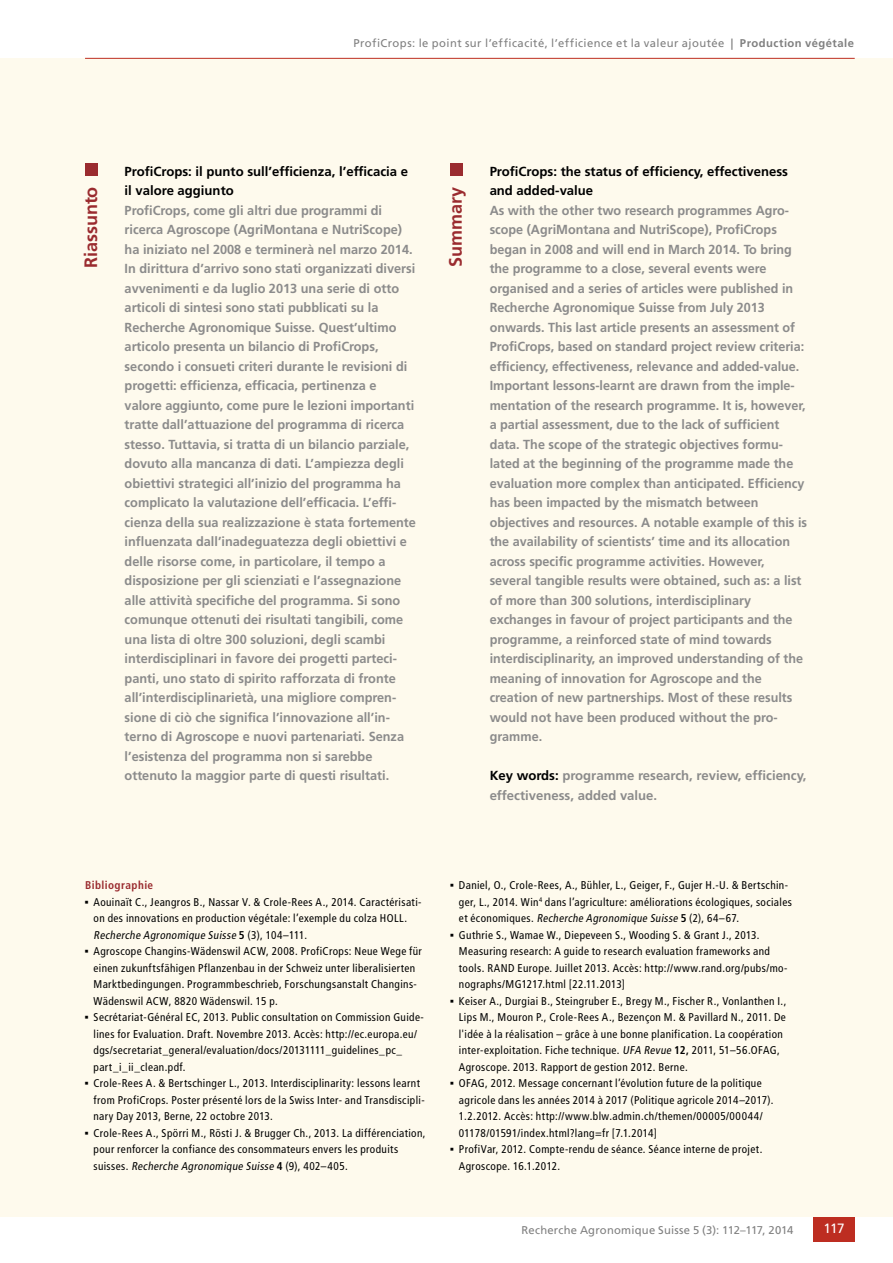
<style>
.page{position:relative;width:893px;height:1263px;background:#fff}
.page>*{position:absolute;margin:0;border:0;box-sizing:border-box;transform-origin:0 0}
.t1{font:700 18px "Frutiger LT Std";letter-spacing:-.005em;color:#9a2b2f}
.t2{font:13.5px "Frutiger LT Std";color:#fff}
.t3{font:700 13.2px/19.5px "Frutiger LT Std";color:#8b8b8b}
.t4{font:700 13.2px/19.5px "Frutiger LT Std";color:#8b8b8b;scale:.96 1}
.t5{font:700 13.2px/19.5px "Frutiger LT Std";color:#000}
.t6{font:condensed 11.25px/16.5px "Frutiger LT Std";letter-spacing:.035em;color:#000}
.t7{font:11.25px "Frutiger LT Std";letter-spacing:.035em;color:#808080}
.t8{font:700 condensed 11.25px "Frutiger LT Std";letter-spacing:.04em;color:#9a2b2f}
.s1{font-weight:700}
.s2{color:#000}
.s3{font-family:"Universal Newswith Comm Pi";font-stretch:normal}
.s4{font-style:italic}
</style>
<div class="page">
<hr style="left:85px;top:1216px;width:770px;height:1px;background:#bd2d21">
<div style="left:813px;top:1216px;width:42px;height:26px;background:#bd2d21"></div>
<div style="left:0;top:58px;width:893px;height:1158px;background:#fefaed"></div>
<hr style="left:85px;top:58px;width:770px;height:1px;background:#bd2d21">
<div style="left:85px;top:163px;width:13px;height:13px;background:#9a2b2f"></div>
<div style="left:450px;top:163px;width:13px;height:13px;background:#9a2b2f"></div>
<p class="t7" style="left:353px;top:36px;width:502px">ProfiCrops: le point sur l’efficacité, l’efficience et la valeur ajoutée <span class="s1">| Production végétale</span></p>
<p class="t5" style="left:125px;top:161px;width:285px">ProfiCrops: il punto sull’efficienza, l’efficacia e il valore aggiunto</p>
<p class="t3" style="left:125px;top:200px;width:293px">ProfiCrops, come gli altri due programmi di ricerca Agroscope (AgriMontana e NutriScope) ha iniziato nel 2008 e terminerà nel marzo 2014.<br>In dirittura d’arrivo sono stati organizzati diversi avvenimenti e da luglio 2013 una serie di otto articoli di sintesi sono stati pubblicati su la Recherche Agronomique Suisse. Quest’ultimo articolo presenta un bilancio di ProfiCrops, secondo i consueti criteri durante le revisioni di progetti: efficienza, efficacia, pertinenza e valore aggiunto, come pure le lezioni importanti tratte dall’attuazione del programma di ricerca stesso. Tuttavia, si tratta di un bilancio parziale, dovuto alla mancanza di dati. L’ampiezza degli obiettivi strategici all’inizio del programma ha complicato la valutazione dell’efficacia. L’effi&shy;cienza della sua realizzazione è stata fortemente influenzata dall’inadeguatezza degli obiettivi e delle risorse come, in particolare, il tempo a disposizione per gli scienziati e l’assegnazione alle attività specifiche del programma. Si sono comunque ottenuti dei risultati tangibili, come una lista di oltre 300 soluzioni, degli scambi interdisciplinari in favore dei progetti parteci&shy;panti, uno stato di spirito rafforzata di fronte all’interdisciplinarietà, una migliore compren&shy;sione di ciò che significa l’innovazione all’in&shy;terno di Agroscope e nuovi partenariati. Senza l’esistenza del programma non si sarebbe ottenuto la maggior parte di questi risultati.</p>
<h1 class="t1" style="left:80px;top:268px;width:83px;rotate:-90deg">Riassunto</h1>
<h1 class="t1" style="left:445px;top:267px;width:82px;rotate:-90deg">Summary</h1>
<p class="t5" style="left:490px;top:161px;width:300px">ProfiCrops: the status of efficiency, effectiveness and added-value</p>
<p class="t4" style="left:490px;top:200px;width:332px">As with the other two research programmes Agro&shy;scope (AgriMontana and NutriScope), ProfiCrops began in 2008 and will end in March 2014. To bring the programme to a close, several events were organised and a series of articles were published in Recherche Agronomique Suisse from July 2013 onwards. This last article presents an assessment of ProfiCrops, based on standard project review criteria: efficiency, effectiveness, relevance and added-value.<br>Important lessons-learnt are drawn from the imple&shy;mentation of the research programme. It is, however, a partial assessment, due to the lack of sufficient data. The scope of the strategic objectives formu&shy;lated at the beginning of the programme made the evaluation more complex than anticipated. Efficiency has been impacted by the mismatch between objectives and resources. A notable example of this is the availability of scientists’ time and its allocation across specific programme activities. However, several tangible results were obtained, such as: a list of more than 300 solutions, interdisciplinary exchanges in favour of project participants and the programme, a reinforced state of mind towards interdisciplinarity, an improved understanding of the meaning of innovation for Agroscope and the creation of new partnerships. Most of these results would not have been produced without the pro&shy;gramme.</p>
<p class="t3" style="left:490px;top:766px;width:318px"><span class="s2">Key words:</span> programme research, review, efficiency, effectiveness, added value.</p>
<p class="t8" style="left:85px;top:879px;width:70px">Bibliographie</p>
<p class="t6" style="left:94px;top:894px;width:330px;text-indent:-9px"><span class="s3">▪</span> Aouinaït C., Jeangros B., Nassar V. &amp; Crole-Rees A., 2014. Caractérisati&shy;on des innovations en production végétale: l’exemple du colza HOLL.<br><span class="s4">Recherche Agronomique Suisse</span> <span class="s1">5</span> ( 3 ) , 10 4 – 111.</p>
<p class="t6" style="left:94px;top:943px;width:330px;text-indent:-9px"><span class="s3">▪</span> Agroscope Changins-Wädenswil ACW, 2008. ProfiCrops: Neue Wege für einen zukunftsfähigen Pflanzenbau in der Schweiz unter liberalisierten Marktbedingungen. Programmbeschrieb, Forschungsanstalt Changins-Wädenswil ACW, 8820 Wädenswil. 15 p.</p>
<p class="t6" style="left:94px;top:1009px;width:332px;text-indent:-9px"><span class="s3">▪</span> Secrétariat-Général EC, 2013. Public consultation on Commission Guide&shy;lines for Evaluation. Draft. Novembre 2013. Accès: http://ec.europa.eu/ dgs/secretariat_general/evaluation/docs/20131111_guidelines_pc_ part_i_ii_clean.pdf.</p>
<p class="t6" style="left:94px;top:1075px;width:333px;text-indent:-9px"><span class="s3">▪</span> Crole-Rees A. &amp; Bertschinger L., 2013. Interdisciplinarity: lessons learnt from ProfiCrops. Poster présenté lors de la Swiss Inter- and Transdiscipli&shy;nary Day 2013, Berne, 22 octobre 2013.</p>
<p class="t6" style="left:94px;top:1125px;width:334px;text-indent:-9px"><span class="s3">▪</span> Crole-Rees A., Spörri M., Rösti J. &amp; Brugger Ch., 2013. La différenciation, pour renforcer la confiance des consommateurs envers les produits<br>s u i s s e s . <span class="s4">Recherche Agronomique Suisse</span> <span class="s1">4</span> (9) , 4 0 2 – 4 0 5 .</p>
<p class="t6" style="left:459px;top:877px;width:335px;text-indent:-8px"><span class="s3">▪</span> Daniel, O., Crole-Rees, A., Bühler, L., Geiger, F., Gujer H.-U. &amp; Bertschin&shy;ger, L., 2014. Win<sup>4</sup> dans l’agriculture: améliorations écologiques, sociales et é co n o m i q u e s . <span class="s4">Recherche Agronomique Suisse</span> <span class="s1">5</span> (2 ) , 6 4– 6 7.</p>
<p class="t6" style="left:459px;top:927px;width:330px;text-indent:-9px"><span class="s3">▪</span> Guthrie S., Wamae W., Diepeveen S., Wooding S. &amp; Grant J., 2013.<br>Measuring research: A guide to research evaluation frameworks and tools. RAND Europe. Juillet 2013. Accès: http://www.rand.org/pubs/mo&shy;nographs/MG1217.html [22.11.2013]</p>
<p class="t6" style="left:459px;top:993px;width:329px;text-indent:-9px"><span class="s3">▪</span> Keiser A., Durgiai B., Steingruber E., Bregy M., Fischer R., Vonlanthen I., Lips M., Mouron P., Crole-Rees A., Bezençon M. &amp; Pavillard N., 2011. De l'idée à la réalisation – grâce à une bonne planification. La coopération inter-exploitation. Fiche technique. <span class="s4">UFA Revue</span><span class="s1">12,</span> 2011, 51–56.OFAG, Agroscope. 2013. Rapport de gestion 2012. Berne.</p>
<p class="t6" style="left:459px;top:1075px;width:316px;text-indent:-9px"><span class="s3">▪</span> OFAG, 2012. Message concernant l’évolution future de la politique agricole dans les années 2014 à 2017 (Politique agricole 2014–2017).<br>1.2.2012. Accès: http://www.blw.admin.ch/themen/00005/00044/ 01178/01591/index.html?lang=fr [7.1.2014]</p>
<p class="t6" style="left:459px;top:1141px;width:305px;text-indent:-9px"><span class="s3">▪</span> ProfiVar, 2012. Compte-rendu de séance. Séance interne de projet.<br>Agroscope. 16.1.2012.</p>
<p class="t7" style="left:521px;top:1223px;width:273px">Recherche Agronomique Suisse 5 (3): 112–117, 2014</p>
<p class="t2" style="left:823px;top:1221px;width:23px">117</p>
</div>
